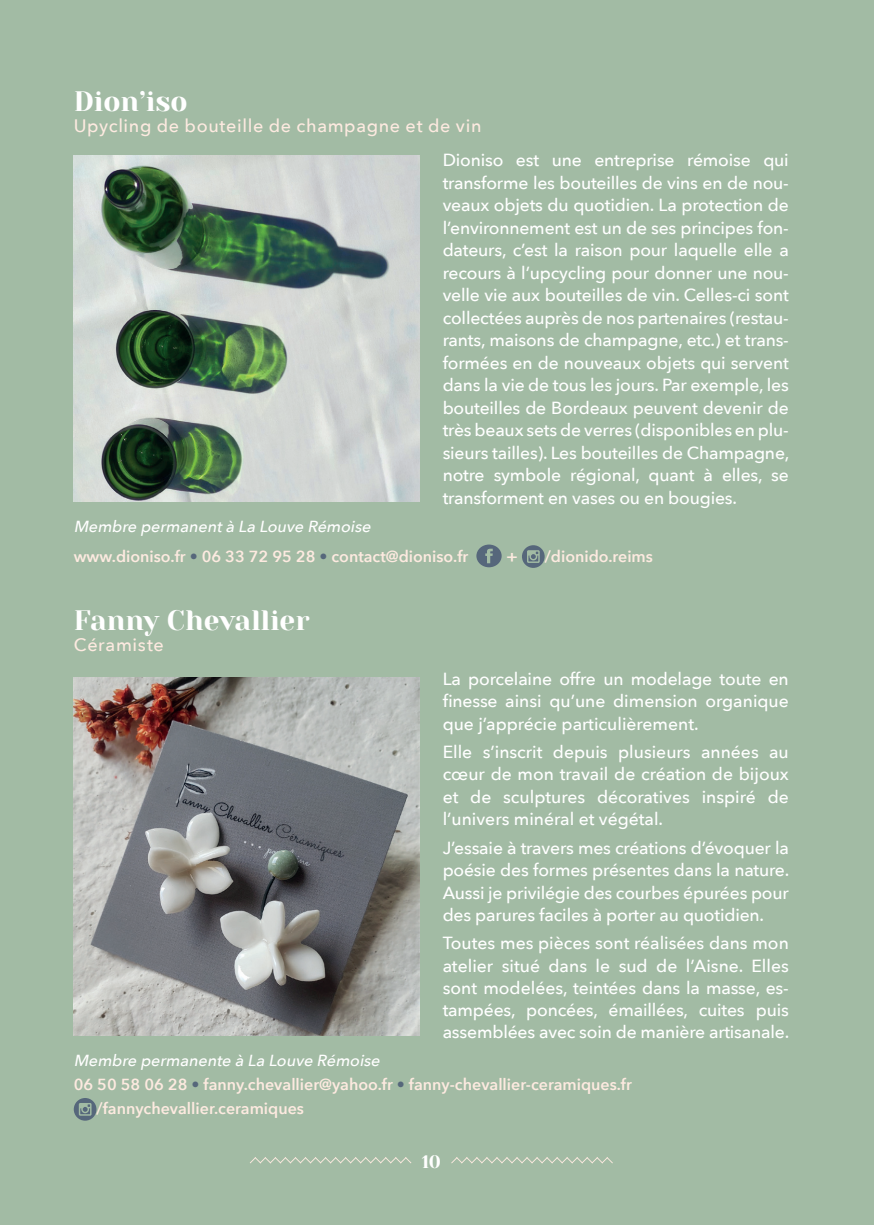
<style>
.page{position:relative;width:874px;height:1225px;background:#fff}
.page>*{position:absolute;margin:0;border:0;box-sizing:border-box;transform-origin:0 0}
.t1{font:28px "Yeseva One";color:#fff}
.t2{font:500 18px "Avenir Next";letter-spacing:.035em;color:#fdeae0}
.t3{font:18px "Yeseva One";color:#fff}
.t4{font:500 17.6px/22.6px "Avenir Next";letter-spacing:-.01em;color:#fff;text-align:justify}
.t5{font:600 16px/29.6px "Avenir Next";color:#fdeae0}
.t6{font:italic 500 16px "Avenir Next";color:#fff}
.t7{font:600 16px "Avenir Next";color:#fdeae0;scale:1.11 1}
.s1{font-weight:500;font-style:italic;color:#fff}
.s2{color:#56677b}
</style>
<div class="page">
<div style="left:0;top:0;width:873px;height:1225px;background:#a2bba4"></div>
<svg style="left:476px;top:544px;width:25px;height:23px"></svg>
<svg style="left:522px;top:545px;width:22px;height:23px"></svg>
<svg style="left:74px;top:1098px;width:22px;height:22px"></svg>
<svg style="left:250px;top:1157px;width:161px;height:6px"></svg>
<svg style="left:451px;top:1157px;width:161px;height:6px"></svg>
<img style="left:74px;top:156px;width:346px;height:346px">
<img style="left:74px;top:677px;width:346px;height:358px">
<h1 class="t1" style="left:74px;top:80px;width:115px">Dion’iso</h1>
<p class="t2" style="left:74px;top:111px;width:409px">Upycling de bouteille de champagne et de vin</p>
<p class="t4" style="left:442px;top:148px;width:348px">Dioniso est une entreprise rémoise qui transforme les bouteilles de vins en de nou&shy;veaux objets du quotidien. La protection de l’environnement est un de ses principes fon&shy;dateurs, c’est la raison pour laquelle elle a recours à l’upcycling pour donner une nou&shy;velle vie aux bouteilles de vin. Celles-ci sont collectées auprès de nos partenaires (restau&shy;rants, maisons de champagne, etc.) et trans&shy;formées en de nouveaux objets qui servent dans la vie de tous les jours. Par exemple, les bouteilles de Bordeaux peuvent devenir de très beaux sets de verres (disponibles en plu&shy;sieurs tailles). Les bouteilles de Champagne, notre symbole régional, quant à elles, se transforment en vases ou en bougies.</p>
<p class="t5" style="left:74px;top:511px;width:396px"><span class="s1">Membre permanentà La Louve Rémoise </span>www.dioniso.fr <span class="s2">•</span> 06 33 72 95 28 <span class="s2">•</span> contact@dioniso.fr</p>
<p class="t7" style="left:506px;top:542px;width:12px">+</p>
<p class="t5" style="left:544px;top:541px;width:110px">/dionido.reims</p>
<h1 class="t1" style="left:74px;top:599px;width:237px">Fanny Chevallier</h1>
<p class="t2" style="left:74px;top:629px;width:92px">Céramiste</p>
<p class="t4" style="left:442px;top:666px;width:347px">La porcelaine offre un modelage toute en finesse ainsi qu’une dimension organique que j’apprécie particulièrement.</p>
<p class="t4" style="left:442px;top:740px;width:347px">Elle s’inscrit depuis plusieurs années au cœur de mon travail de création de bijoux et de sculptures décoratives inspiré de l’univers minéral et végétal.</p>
<p class="t4" style="left:442px;top:835px;width:348px">J’essaie à travers mes créations d’évoquer la poésie des formes présentes dans la nature.<br>Aussi je privilégie des courbes épurées pour des parures faciles à porter au quotidien.</p>
<p class="t4" style="left:442px;top:931px;width:348px">Toutes mes pièces sont réalisées dans mon atelier situé dans le sud de l’Aisne. Elles sont modelées, teintées dans la masse, es&shy;tampées, poncées, émaillées, cuites puis assemblées avec soin de manière artisanale.</p>
<p class="t6" style="left:74px;top:1047px;width:312px">Membre permanente à La Louve Rémoise</p>
<p class="t5" style="left:74px;top:1069px;width:559px">06 50 58 06 28 <span class="s2">•</span> fanny.chevallier@yahoo.fr <span class="s2">•</span> fanny-chevallier-ceramiques.fr</p>
<p class="t5" style="left:96px;top:1093px;width:209px">/fannychevallier.ceramiques</p>
<p class="t3" style="left:421px;top:1148px;width:21px">10</p>
</div>
